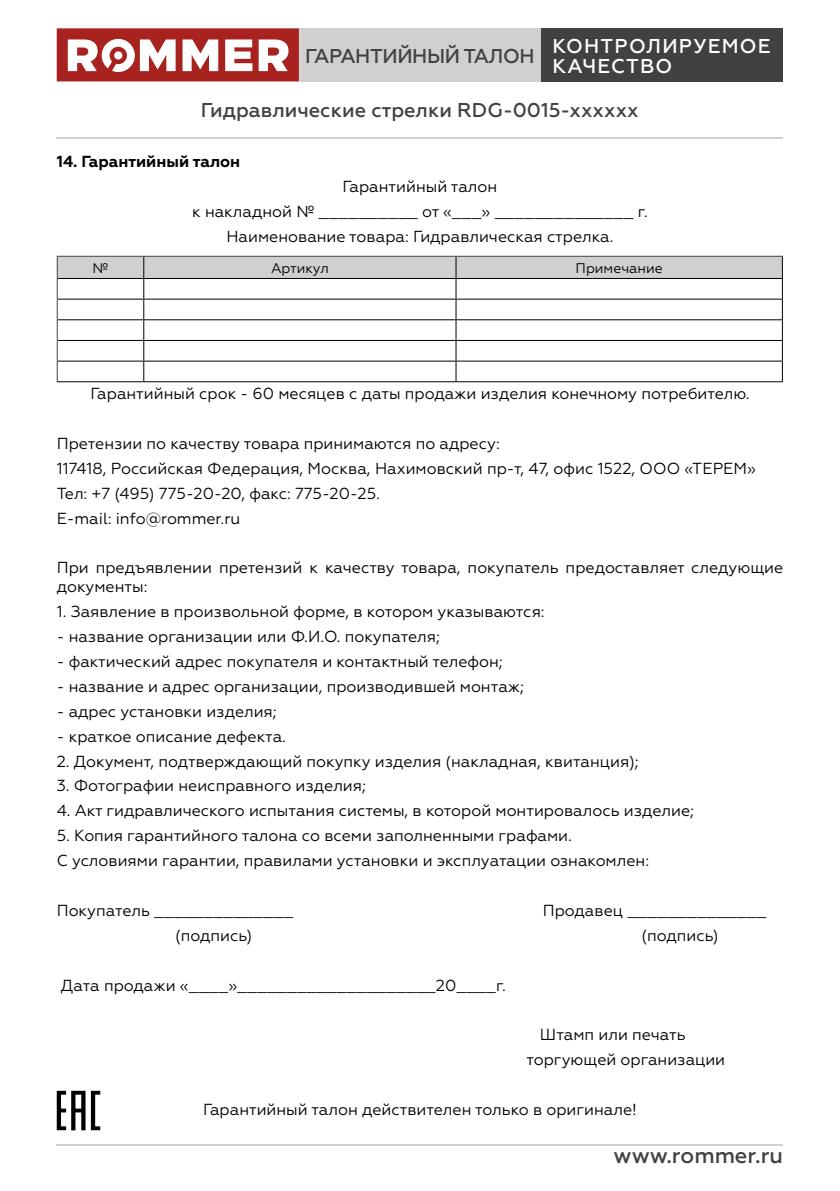
<style>
.page{position:relative;width:840px;height:1191px;background:#fff}
.page>*{position:absolute;margin:0;border:0;box-sizing:border-box;transform-origin:0 0}
.t1{font:500 22px "Geometria";color:#414141}
.t2{font:500 20px "Geometria";color:#414141}
.t3{font:500 20px/20px "Geometria";letter-spacing:.06em;color:#fff}
.t4{font:500 20px "Geometria";letter-spacing:-.02em;color:#414141}
.t5{font:16px/24.8px "Geometria";color:#000}
.t6{font:700 16px "Geometria";color:#000}
.t7{font:14px "Geometria";color:#000}
</style>
<div class="page">
<svg style="left:57px;top:28px;width:242px;height:53px"></svg>
<div style="left:299px;top:28px;width:241px;height:53px;background:#d0d0d0"></div>
<div style="left:541px;top:28px;width:241px;height:53px;background:#414141"></div>
<hr style="left:57px;top:137px;width:725px;height:1px;background:#d0d0d0">
<hr style="left:57px;top:1144px;width:725px;height:1px;background:#d0d0d0">
<hr style="left:57px;top:381px;width:87px;height:1px;background:#000">
<hr style="left:144px;top:381px;width:312px;height:1px;background:#000">
<hr style="left:456px;top:381px;width:326px;height:1px;background:#000">
<svg style="left:57px;top:256px;width:725px;height:125px"></svg>
<hr style="left:58px;top:278px;width:86px;height:1px;background:#000">
<hr style="left:144px;top:278px;width:312px;height:1px;background:#000">
<hr style="left:456px;top:278px;width:326px;height:1px;background:#000">
<svg style="left:57px;top:1090px;width:43px;height:40px"></svg>
<p class="t4" style="left:305px;top:44px;width:231px">ГАРАНТИЙНЫЙ ТАЛОН</p>
<p class="t3" style="left:552px;top:36px;width:219px">КОНТРОЛИРУЕМОЕ<br>КАЧЕСТВО</p>
<p class="t2" style="left:201px;top:98px;width:439px">Гидравлические стрелки RDG-0015-хххххх</p>
<p class="t6" style="left:57px;top:152px;width:185px">14. Гарантийный талон</p>
<p class="t5" style="left:192px;top:174px;width:457px;text-align:center">Гарантийный талон<br>к накладной № __________ от «___» ______________ г.<br>Наименование товара: Гидравлическая стрелка.</p>
<p class="t7" style="left:93px;top:260px;width:17px">№</p>
<p class="t7" style="left:271px;top:260px;width:59px">Артикул</p>
<p class="t7" style="left:575px;top:260px;width:89px">Примечание</p>
<p class="t5" style="left:90px;top:381px;width:660px">Гарантийный срок - 60 месяцев с даты продажи изделия конечному потребителю.</p>
<p class="t5" style="left:57px;top:431px;width:700px">Претензии по качеству товара принимаются по адресу:<br>117418, Российская Федерация, Москва, Нахимовский пр-т, 47, офис 1522, ООО «ТЕРЕМ» Тел: +7 (495) 775-20-20, факс: 775-20-25.<br>E-mail: info@rommer.ru</p>
<p class="t5" style="left:57px;top:558px;width:727px;line-height:19.2px">При предъявлении претензий к качеству товара, покупатель предоставляет следующие документы:</p>
<p class="t5" style="left:57px;top:599px;width:489px">1. Заявление в произвольной форме, в котором указываются:</p>
<p class="t5" style="left:57px;top:624px;width:384px">- название организации или Ф.И.О. покупателя;</p>
<p class="t5" style="left:57px;top:649px;width:447px">- фактический адрес покупателя и контактный телефон;</p>
<p class="t5" style="left:57px;top:674px;width:468px">- название и адрес организации, производившей монтаж;</p>
<p class="t5" style="left:57px;top:699px;width:221px">- адрес установки изделия;</p>
<p class="t5" style="left:57px;top:723px;width:231px">- краткое описание дефекта.</p>
<p class="t5" style="left:57px;top:748px;width:583px">2. Документ, подтверждающий покупку изделия (накладная, квитанция);</p>
<p class="t5" style="left:57px;top:773px;width:310px">3. Фотографии неисправного изделия;</p>
<p class="t5" style="left:57px;top:798px;width:638px">4. Акт гидравлического испытания системы, в которой монтировалось изделие;</p>
<p class="t5" style="left:57px;top:823px;width:593px">5. Копия гарантийного талона со всеми заполненными графами.<br>С условиями гарантии, правилами установки и эксплуатации ознакомлен:</p>
<p class="t5" style="left:57px;top:898px;width:238px">Покупатель ______________</p>
<p class="t5" style="left:542px;top:898px;width:225px">Продавец ______________</p>
<p class="t5" style="left:175px;top:922px;width:79px">(подпись)</p>
<p class="t5" style="left:641px;top:922px;width:79px">(подпись)</p>
<p class="t5" style="left:61px;top:972px;width:446px">Дата продажи «____»____________________20____г.</p>
<p class="t5" style="left:526px;top:1022px;width:200px;text-indent:14px">Штамп или печать торгующей организации</p>
<p class="t5" style="left:203px;top:1097px;width:435px">Гарантийный талон действителен только в оригинале!</p>
<h1 class="t1" style="left:613px;top:1142px;width:171px">www.rommer.ru</h1>
</div>
